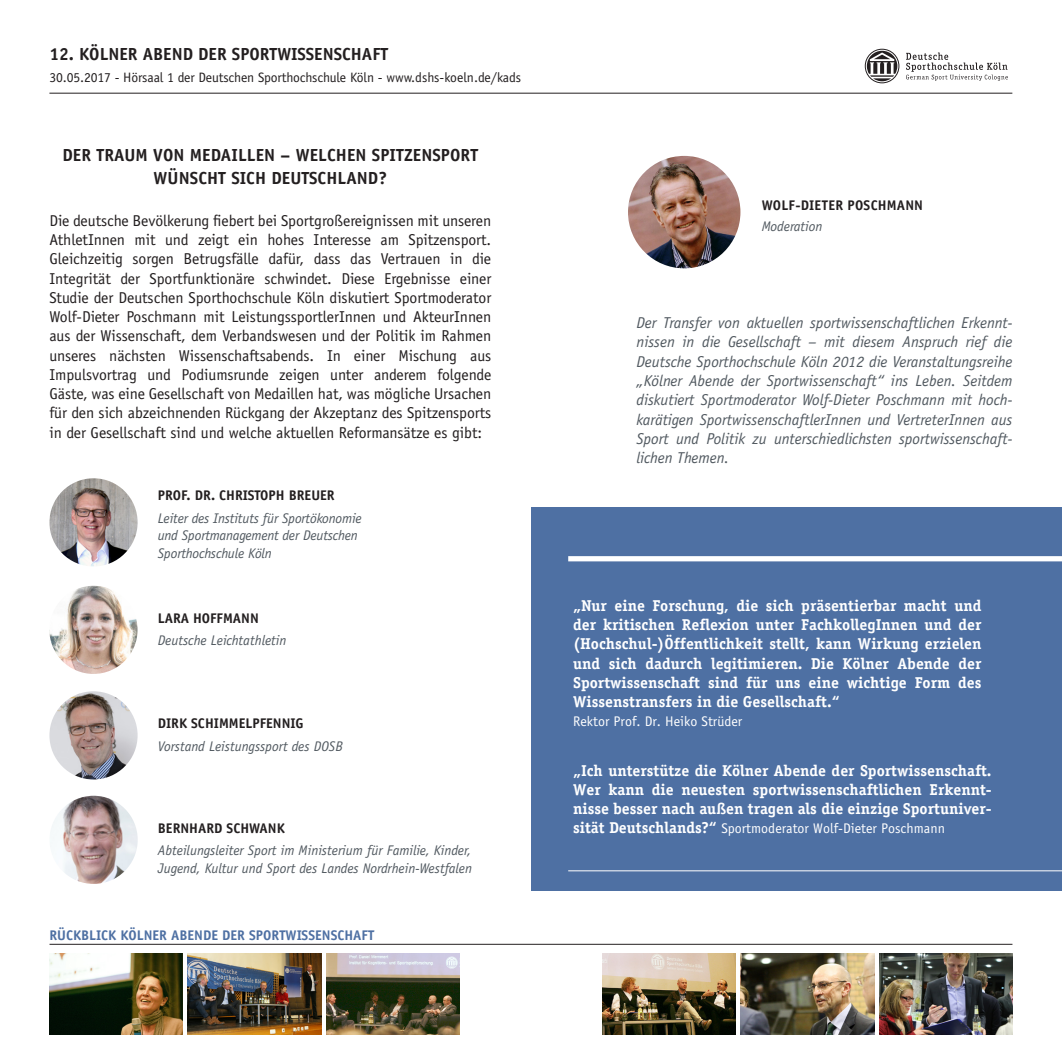
<style>
.page{position:relative;width:1062px;height:1062px;background:#fff}
.page>*{position:absolute;margin:0;border:0;box-sizing:border-box;transform-origin:0 0}
.t1{font:700 17.5px/22.8px "Officina Sans LT";letter-spacing:.005em;color:#231f20;text-align:center}
.t2{font:15.75px/19.2px "Officina Sans LT";letter-spacing:-.005em;color:#231f20;text-align:justify}
.t3{font:700 15.75px/19.2px "Officina Serif LT";color:#fff;text-align:justify}
.t4{font:italic 15.75px/19.2px "Officina Sans LT";color:#515960;text-align:justify}
.FLIESSTEXT_book_9pt{font:italic 14px/17.5px "Officina Sans LT";color:#515960}
.FLIESSTEXT_book_9pt-2{font:700 14px "Officina Sans LT";color:#231f20}
.t5{font:14px "Officina Sans LT";color:#fff}
.t6{font:700 14px "Officina Sans LT";color:#4e70a3}
.t7{font:13.65px "Officina Sans LT";letter-spacing:-.01em;color:#231f20}
.s1{font-family:"Officina Serif LT";font-weight:700;font-size:15.75px}
</style>
<div class="page">
<div style="left:532px;top:507px;width:530px;height:384px;background:#4e70a3"></div>
<svg style="left:906px;top:53px;width:101px;height:28px"></svg>
<div style="left:864px;top:49px;width:35px;height:34px;border:1px solid #231f20;border-radius:50%"></div>
<svg style="left:867px;top:51px;width:30px;height:30px"></svg>
<img style="left:50px;top:953px;width:133px;height:81px">
<img style="left:188px;top:953px;width:133px;height:81px">
<img style="left:326px;top:953px;width:133px;height:81px">
<img style="left:602px;top:953px;width:134px;height:81px">
<img style="left:740px;top:953px;width:134px;height:81px">
<img style="left:879px;top:953px;width:133px;height:81px">
<hr style="left:49px;top:93px;width:963px;height:1px;background:#231f20">
<img style="left:49px;top:478px;width:89px;height:88px;border-radius:44px">
<img style="left:49px;top:691px;width:89px;height:88px;border-radius:44px">
<img style="left:628px;top:156px;width:112px;height:112px;border-radius:56px">
<div style="left:568px;top:556px;width:494px;height:5px;background:#fff"></div>
<hr style="left:568px;top:870px;width:494px;height:1px;background:#fff">
<hr style="left:50px;top:944px;width:962px;height:1px;background:#231f20">
<img style="left:49px;top:586px;width:89px;height:88px;border-radius:44px">
<img style="left:50px;top:795px;width:88px;height:89px;border-radius:44px">
<p class="t1" style="left:49px;top:42px;width:340px">12. KÖLNER ABEND DER SPORTWISSENSCHAFT</p>
<p class="t7" style="left:49px;top:70px;width:473px">30.05.2017 - Hörsaal 1 der Deutschen Sporthochschule Köln - www.dshs-koeln.de/kads</p>
<p class="t1" style="left:62px;top:143px;width:417px">DER TRAUM VON MEDAILLEN – WELCHEN SPITZENSPORT<br>WÜNSCHT SICH DEUTSCHLAND?</p>
<p class="t2" style="left:49px;top:211px;width:443px">Die deutsche Bevölkerung fiebert bei Sportgroßereignissen mit unseren AthletInnen mit und zeigt ein hohes Interesse am Spitzensport.<br>Gleichzeitig sorgen Betrugsfälle dafür, dass das Vertrauen in die Integrität der Sportfunktionäre schwindet. Diese Ergebnisse einer Studie der Deutschen Sporthochschule Köln diskutiert Sportmoderator Wolf-Dieter Poschmann mit LeistungssportlerInnen und AkteurInnen aus der Wissenschaft, dem Verbandswesen und der Politik im Rahmen unseres nächsten Wissenschaftsabends. In einer Mischung aus Impulsvortrag und Podiumsrunde zeigen unter anderem folgende Gäste, was eine Gesellschaft von Medaillen hat, was mögliche Ursachen für den sich abzeichnenden Rückgang der Akzeptanz des Spitzensports in der Gesellschaft sind und welche aktuellen Reformansätze es gibt:</p>
<p class="FLIESSTEXT_book_9pt-2" style="left:158px;top:487px;width:178px">PROF. DR. CHRISTOPH BREUER</p>
<p class="FLIESSTEXT_book_9pt" style="left:158px;top:509px;width:205px">Leiter des Instituts für Sportökonomie und Sportmanagement der Deutschen<br>Sporthochschule Köln</p>
<p class="FLIESSTEXT_book_9pt-2" style="left:158px;top:609px;width:103px">LARA HOFFMANN</p>
<p class="FLIESSTEXT_book_9pt" style="left:158px;top:632px;width:130px">Deutsche Leichtathletin</p>
<p class="FLIESSTEXT_book_9pt-2" style="left:158px;top:715px;width:147px">DIRK SCHIMMELPFENNIG</p>
<p class="FLIESSTEXT_book_9pt" style="left:158px;top:737px;width:187px">Vorstand Leistungssport des DOSB</p>
<p class="FLIESSTEXT_book_9pt-2" style="left:158px;top:819px;width:128px">BERNHARD SCHWANK</p>
<p class="FLIESSTEXT_book_9pt" style="left:158px;top:841px;width:316px">Abteilungsleiter Sport im Ministerium für Familie, Kinder,<br>Jugend, Kultur und Sport des Landes Nordrhein-Westfalen</p>
<p class="t6" style="left:50px;top:926px;width:326px">RÜCKBLICK KÖLNER ABENDE DER SPORTWISSENSCHAFT</p>
<p class="FLIESSTEXT_book_9pt-2" style="left:761px;top:197px;width:163px">WOLF-DIETER POSCHMANN</p>
<p class="FLIESSTEXT_book_9pt" style="left:761px;top:218px;width:62px">Moderation</p>
<p class="t4" style="left:636px;top:313px;width:377px">Der Transfer von aktuellen sportwissenschaftlichen Erkennt&shy;nissen in die Gesellschaft – mit diesem Anspruch rief die Deutsche Sporthochschule Köln 2012 die Veranstaltungsreihe „Kölner Abende der Sportwissenschaft“ ins Leben. Seitdem diskutiert Sportmoderator Wolf-Dieter Poschmann mit hoch&shy;karätigen SportwissenschaftlerInnen und VertreterInnen aus Sport und Politik zu unterschiedlichsten sportwissenschaft&shy;lichen Themen.</p>
<p class="t3" style="left:573px;top:595px;width:410px">„Nur eine Forschung, die sich präsentierbar macht und der kritischen Reflexion unter FachkollegInnen und der (Hochschul-)Öffentlichkeit stellt, kann Wirkung erzielen und sich dadurch legitimieren. Die Kölner Abende der Sportwissenschaft sind für uns eine wichtige Form des Wissenstransfers in die Gesellschaft.“</p>
<p class="t5" style="left:573px;top:713px;width:171px">Rektor Prof. Dr. Heiko Strüder</p>
<p class="t3" style="left:573px;top:760px;width:420px">„Ich unterstütze die Kölner Abende der Sportwissenschaft.<br>Wer kann die neuesten sportwissenschaftlichen Erkennt&shy;nisse besser nach außen tragen als die einzige Sportuniver-</p>
<p class="t5" style="left:573px;top:820px;width:373px"><span class="s1">sität Deutschlands?“</span> Sportmoderator Wolf-Dieter Poschmann</p>
</div>
